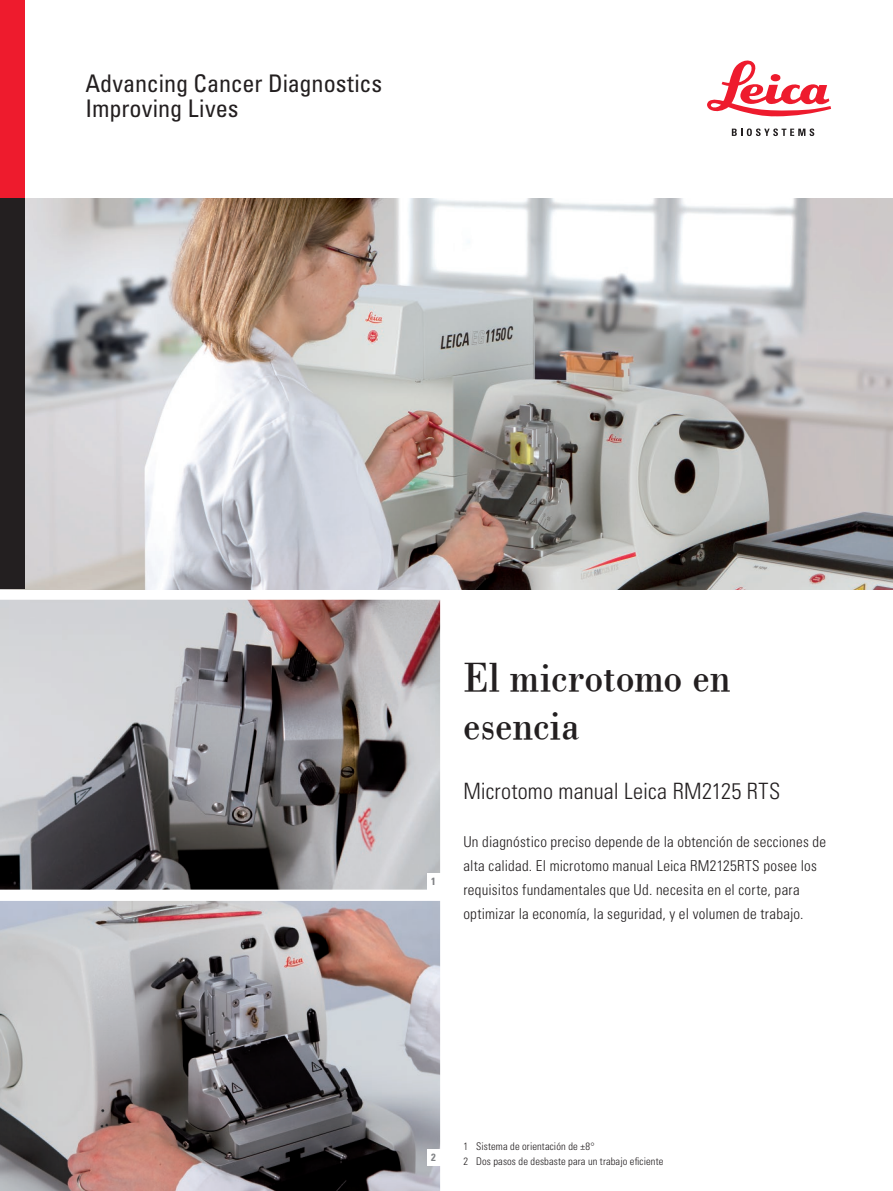
<style>
.page{position:relative;width:893px;height:1191px;background:#fff}
.page>*{position:absolute;margin:0;border:0;box-sizing:border-box;transform-origin:0 0}
.t1{font:42px/48px "Leicana";color:#231f20}
.t2{font:condensed 24.3px/25px "Univers LT Std";letter-spacing:-.005em;color:#231f20}
.t3{font:300 condensed 22.5px "Univers LT Std";letter-spacing:.01em;color:#231f20}
.t4{font:300 condensed 15px/24px "Univers LT Std";letter-spacing:.015em;color:#231f20}
.t5{font:300 condensed 10.5px/15px "Univers LT Std";letter-spacing:.01em;color:#231f20}
.t6{font:700 condensed 10.5px "Univers LT Std";color:#808285}
</style>
<div class="page">
<img style="left:25px;top:198px;width:868px;height:391px">
<img style="left:0;top:600px;width:440px;height:289px">
<img style="left:0;top:901px;width:440px;height:290px">
<div style="left:427px;top:873px;width:13px;height:16px;background:#fff"></div>
<div style="left:427px;top:1149px;width:13px;height:16px;background:#fff"></div>
<div style="left:0;top:0;width:25px;height:198px;background:#ee1b2d"></div>
<div style="left:0;top:198px;width:25px;height:391px;background:#231f20"></div>
<svg style="left:707px;top:60px;width:124px;height:57px"></svg>
<svg style="left:732px;top:128px;width:82px;height:8px"></svg>
<h2 class="t2" style="left:85px;top:70px;width:298px">Advancing Cancer Diagnostics<br>Improving Lives</h2>
<p class="t6" style="left:431px;top:875px;width:6px">1</p>
<h1 class="t1" style="left:463px;top:652px;width:269px">El microtomo en esencia</h1>
<h3 class="t3" style="left:463px;top:777px;width:318px">Microtomo manual Leica RM2125 RTS</h3>
<p class="t4" style="left:463px;top:829px;width:364px">Un diagnóstico preciso depende de la obtención de secciones de alta calidad. El microtomo manual Leica RM2125RTS posee los requisitos fundamentales que Ud. necesita en el corte, para optimizar la economía, la seguridad, y el volumen de trabajo.</p>
<p class="t6" style="left:431px;top:1150px;width:6px">2</p>
<p class="t5" style="left:463px;top:1138px;width:201px">1 Sistema de orientación de ±8°<br>2 Dos pasos de desbaste para un trabajo eficiente</p>
</div>
